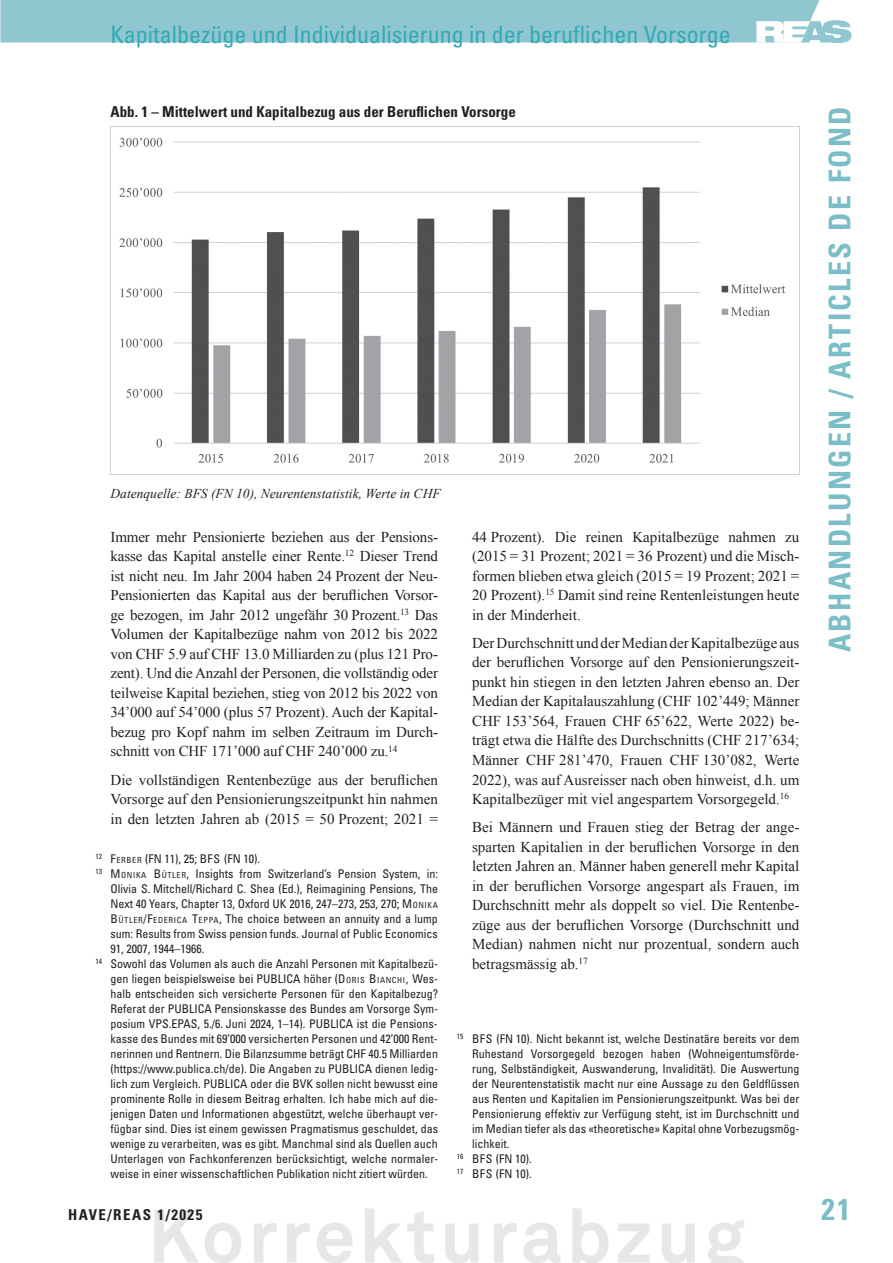
<style>
.page{position:relative;width:893px;height:1263px;background:#fff}
.page>*{position:absolute;margin:0;border:0;box-sizing:border-box;transform-origin:0 0}
.t1{font:700 75px "Akkurat Pro";letter-spacing:.05em;color:#e6e7e9}
.t2{font:700 condensed 30px "Univers LT Std";letter-spacing:.08em;color:#7cbec8}
.t3{font:condensed 24px "Univers LT Std";color:#34aab6}
.t4{font:15px/19.5px "Times New Roman";color:#231f20;text-align:justify}
.t5{font:700 condensed 15px "Univers LT Std";color:#231f20}
.t6{font:700 condensed 15px "Univers LT Std";letter-spacing:.1em;color:#231f20}
.t7{font:italic 13.5px "Times New Roman";color:#231f20}
.t8{font:condensed 12px "Univers LT Std";color:#231f20}
.s1{font-style:inherit}
.s2{font-size:8.4px}
</style>
<div class="page">
<svg style="left:0;top:0;width:851px;height:43px;background:#95c9d1"></svg>
<img style="left:119px;top:137px;width:667px;height:326px">
<h3 class="t3" style="left:111px;top:19px;width:622px">Kapitalbezüge und Individualisierung in der beruflichen Vorsorge</h3>
<p class="t5" style="left:111px;top:103px;width:407px">Abb. 1 – Mittelwert und Kapitalbezug aus der Beruflichen Vorsorge</p>
<p class="t7" style="left:111px;top:484px;width:332px">Datenquelle: BFS (FN 10), Neurentenstatistik, Werte in CHF</p>
<p class="t4" style="left:111px;top:527px;width:329px">Immer mehr Pensionierte beziehen aus der Pensions&shy;kasse das Kapital anstelle einer Rente.<sup>12</sup> Dieser Trend ist nicht neu. Im Jahr 2004 haben 24 Prozent der Neu-Pensionierten das Kapital aus der beruflichen Vorsor&shy;ge bezogen, im Jahr 2012 ungefähr 30 Prozent.<sup>13</sup> Das Volumen der Kapitalbezüge nahm von 2012 bis 2022 von CHF 5.9 auf CHF 13.0 Milliarden zu (plus 121 Pro&shy;zent). Und die Anzahl der Personen, die vollständig oder teilweise Kapital beziehen, stieg von 2012 bis 2022 von 34’000 auf 54’000 (plus 57 Prozent). Auch der Kapital&shy;bezug pro Kopf nahm im selben Zeitraum im Durch&shy;schnitt von CHF 171’000 auf CHF 240’000 zu.<sup>14</sup></p>
<p class="t4" style="left:111px;top:769px;width:329px">Die vollständigen Rentenbezüge aus der beruflichen Vorsorge auf den Pensionierungszeitpunkt hin nahmen in den letzten Jahren ab (2015 = 50 Prozent; 2021 =</p>
<p class="t8" style="left:95px;top:851px;width:166px"><sup>12</sup> <span class="s1">F</span><span class="s2">ERBER</span> (FN 11), 25; <span class="s1">BFS</span> (FN 10).</p>
<p class="t8" style="left:95px;top:866px;width:344px"><sup>13</sup> <span class="s1">M</span><span class="s2">ONIKA</span> <span class="s1">B</span> <span class="s2">ÜTLER</span>, Insights from Switzerland’s Pension System, in:</p>
<p class="t8" style="left:111px;top:881px;width:329px">Olivia S. Mitchell/Richard C. Shea (Ed.), Reimagining Pensions, The</p>
<p class="t8" style="left:111px;top:896px;width:329px">Next 40 Years, Chapter 13, Oxford UK 2016, 247–273, 253, 270; <span class="s1">M</span><span class="s2">ONIKA</span></p>
<p class="t8" style="left:111px;top:911px;width:329px"><span class="s1">B</span> <span class="s2">ÜTLER</span><span class="s1">/F</span><span class="s2">EDERICA</span> <span class="s1">T</span><span class="s2">EPPA</span>, The choice between an annuity and a lump</p>
<p class="t8" style="left:111px;top:926px;width:329px">sum: Results from Swiss pension funds. Journal of Public Economics</p>
<p class="t8" style="left:111px;top:941px;width:95px">91, 2007, 1944–1966.</p>
<p class="t8" style="left:95px;top:956px;width:344px"><sup>14</sup> Sowohl das Volumen als auch die Anzahl Personen mit Kapitalbezü-</p>
<p class="t8" style="left:111px;top:971px;width:329px">gen liegen beispielsweise bei PUBLICA höher (<span class="s1">D</span> <span class="s2">ORIS</span> <span class="s1">B</span> <span class="s2">IANCHI</span><span class="s1">,</span> Wes-</p>
<p class="t8" style="left:111px;top:986px;width:329px">halb entscheiden sich versicherte Personen für den Kapitalbezug?</p>
<p class="t8" style="left:111px;top:1001px;width:329px">Referat der PUBLICA Pensionskasse des Bundes am Vorsorge Sym-</p>
<p class="t8" style="left:111px;top:1016px;width:329px">posium VPS.EPAS, 5./6. Juni 2024, 1–14). PUBLICA ist die Pensions-</p>
<p class="t8" style="left:111px;top:1031px;width:329px">kasse des Bundes mit 69’000 versicherten Personen und 42’000 Rent-</p>
<p class="t8" style="left:111px;top:1046px;width:329px">nerinnen und Rentnern. Die Bilanzsumme beträgt CHF 40.5 Milliarden</p>
<p class="t8" style="left:111px;top:1061px;width:329px">(https://www.publica.ch/de). Die Angaben zu PUBLICA dienen ledig-</p>
<p class="t8" style="left:111px;top:1076px;width:329px">lich zum Vergleich. PUBLICA oder die BVK sollen nicht bewusst eine</p>
<p class="t8" style="left:111px;top:1091px;width:329px">prominente Rolle in diesem Beitrag erhalten. Ich habe mich auf die-</p>
<p class="t8" style="left:111px;top:1106px;width:329px">jenigen Daten und Informationen abgestützt, welche überhaupt ver-</p>
<p class="t8" style="left:111px;top:1121px;width:329px">fügbar sind. Dies ist einem gewissen Pragmatismus geschuldet, das</p>
<p class="t8" style="left:111px;top:1136px;width:329px">wenige zu verarbeiten, was es gibt. Manchmal sind als Quellen auch</p>
<p class="t8" style="left:111px;top:1151px;width:329px">Unterlagen von Fachkonferenzen berücksichtigt, welche normaler-</p>
<p class="t8" style="left:111px;top:1166px;width:319px">weise in einer wissenschaftlichen Publikation nicht zitiert würden.</p>
<p class="t4" style="left:472px;top:527px;width:329px">44 Prozent). Die reinen Kapitalbezüge nahmen zu (2015 = 31 Prozent; 2021 = 36 Prozent) und die Misch&shy;formen blieben etwa gleich (2015 = 19 Prozent; 2021 = 20 Prozent).<sup>15</sup> Damit sind reine Rentenleistungen heute in der Minderheit.</p>
<p class="t4" style="left:472px;top:633px;width:329px">Der Durchschnitt und der Median der Kapitalbezüge aus der beruflichen Vorsorge auf den Pensionierungszeit&shy;punkt hin stiegen in den letzten Jahren ebenso an. Der Median der Kapitalauszahlung (CHF 102’449; Männer CHF 153’564, Frauen CHF 65’622, Werte 2022) be&shy;trägt etwa die Hälfte des Durchschnitts (CHF 217’634; Männer CHF 281’470, Frauen CHF 130’082, Werte 2022), was auf Ausreisser nach oben hinweist, d.h. um Kapitalbezüger mit viel angespartem Vorsorgegeld.<sup>16</sup></p>
<p class="t4" style="left:472px;top:817px;width:329px">Bei Männern und Frauen stieg der Betrag der ange&shy;sparten Kapitalien in der beruflichen Vorsorge in den letzten Jahren an. Männer haben generell mehr Kapital in der beruflichen Vorsorge angespart als Frauen, im Durchschnitt mehr als doppelt so viel. Die Rentenbe&shy;züge aus der beruflichen Vorsorge (Durchschnitt und Median) nahmen nicht nur prozentual, sondern auch betragsmässig ab.<sup>17</sup></p>
<p class="t8" style="left:457px;top:1031px;width:344px"><sup>15</sup> <span class="s1">B FS</span> (FN 10). Nicht bekannt ist, welche Destinatäre bereits vor dem</p>
<p class="t8" style="left:472px;top:1046px;width:329px">Ruhestand Vorsorgegeld bezogen haben (Wohneigentumsförde-</p>
<p class="t8" style="left:472px;top:1061px;width:329px">rung, Selbständigkeit, Auswanderung, Invalidität). Die Auswertung</p>
<p class="t8" style="left:472px;top:1076px;width:329px">der Neurentenstatistik macht nur eine Aussage zu den Geldflüssen</p>
<p class="t8" style="left:472px;top:1091px;width:329px">aus Renten und Kapitalien im Pensionierungszeitpunkt. Was bei der</p>
<p class="t8" style="left:472px;top:1106px;width:329px">Pensionierung effektiv zur Verfügung steht, ist im Durchschnitt und</p>
<p class="t8" style="left:472px;top:1121px;width:329px">im Median tiefer als das «theoretische» Kapital ohne Vorbezugsmög-</p>
<p class="t8" style="left:472px;top:1136px;width:39px">lichkeit.</p>
<p class="t8" style="left:457px;top:1151px;width:76px"><sup>16</sup> <span class="s1">B FS</span> (FN 10).</p>
<p class="t8" style="left:457px;top:1166px;width:76px"><sup>17</sup> <span class="s1">B FS</span> (FN 10).</p>
<h2 class="t2" style="left:821px;top:652px;width:548px;rotate:-90deg">ABHANDLUNGEN / ARTICLES DE FOND</h2>
<p class="t6" style="left:68px;top:1206px;width:136px">HAVE/REAS 1/2025</p>
<h2 class="t2" style="left:821px;top:1191px;width:31px">21</h2>
<h1 class="t1" style="left:148px;top:1190px;width:599px">Korrekturabzug</h1>
</div>
